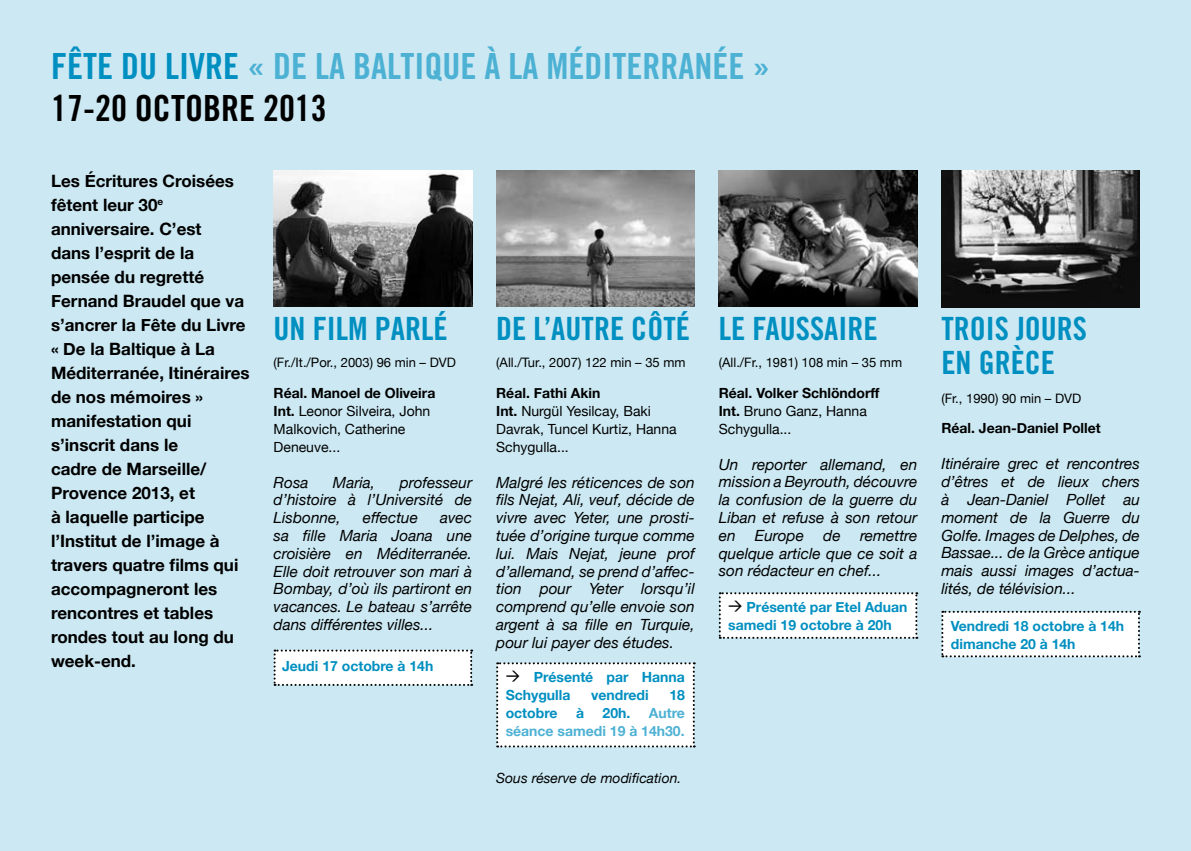
<style>
.page{position:relative;width:1191px;height:851px;background:#fff}
.page>*{position:absolute;margin:0;border:0;box-sizing:border-box;transform-origin:0 0}
.t1{font:36px/42px "Trade Gothic Bold Cond Twenty";color:#4db1d4}
.t2{font:32px/34px "Trade Gothic Bold Cond Twenty";color:#008fc1}
.t3{font:700 17px/24px "Helvetica Neue";color:#000}
.t4{font:italic 15.4px/17.8px "Helvetica Neue";color:#000;text-align:justify}
.t5{font:14px/18px "Helvetica Neue";color:#000}
.t6{font:700 14px/18px "Helvetica Neue";color:#008fc1}
.t7{font:italic 14px "Helvetica Neue";color:#000}
.t8{font:700 14px/18px "Helvetica Neue";color:#4db1d4;text-align:right}
.t9{font:700 14px "Helvetica Neue";color:#000}
.t10{font:13px "Helvetica Neue";color:#000}
.s1{color:#008fc1}
.s2{color:#000}
.s3{font-weight:700}
.s4{font-family:"DIN";font-weight:500;color:#000}
</style>
<div class="page">
<div style="left:0;top:0;width:1191px;height:850px;background:#cce9f3"></div>
<svg style="left:274px;top:649px;width:198px;height:36px;background:#f3f4f4"></svg>
<div style="left:496px;top:662px;width:199px;height:85px;background:#fff"></div>
<svg style="left:719px;top:592px;width:198px;height:46px;background:#f5f6f6"></svg>
<svg style="left:941px;top:610px;width:199px;height:47px;background:#f3f4f4"></svg>
<img style="left:274px;top:170px;width:198px;height:137px">
<img style="left:496px;top:170px;width:199px;height:137px">
<img style="left:719px;top:170px;width:198px;height:137px">
<img style="left:941px;top:170px;width:199px;height:137px">
<h1 class="t1" style="left:51px;top:44px;width:721px"><span class="s1">FÊTE DU LIVRE</span> « DE LA BALTIQUE À LA MÉDITERRANÉE »<br><span class="s2">17-20 OCTOBRE 2013</span></h1>
<p class="t3" style="left:51px;top:168px;width:200px">Les Écritures Croisées fêtent leur 30<sup>e </sup>anniversaire. C’est<br>dans l’esprit de la pensée du regretté<br>Fernand Braudel que va s’ancrer la Fête du Livre « De la Baltique à La<br>Méditerranée, Itinéraires de nos mémoires » manifestation qui s’inscrit dans le<br>cadre de Marseille/<br>Provence 2013, et<br>à laquelle participe l’Institut de l’image à travers quatre films qui accompagneront les rencontres et tables rondes tout au long du week-end.</p>
<h2 class="t2" style="left:274px;top:311px;width:53px">UN FILM</h2>
<h2 class="t2" style="left:375px;top:311px;width:31px">PARLÉ</h2>
<h2 class="t2" style="left:496px;top:311px;width:71px">DE L’AUTRE</h2>
<h2 class="t2" style="left:631px;top:311px;width:46px">CÔTÉ</h2>
<h2 class="t2" style="left:719px;top:311px;width:120px">LE FAUSSAIRE</h2>
<h2 class="t2" style="left:941px;top:311px;width:147px">TROIS JOURS<br>EN GRÈCE</h2>
<p class="t10" style="left:274px;top:354px;width:184px">(Fr./It./Por., 2003) 96 min – DVD</p>
<p class="t10" style="left:496px;top:354px;width:191px">(All./Tur., 2007) 122 min – 35 mm</p>
<p class="t10" style="left:719px;top:354px;width:185px">(All./Fr., 1981) 108 min – 35 mm</p>
<p class="t5" style="left:274px;top:383px;width:163px"><span class="s3">Réal. Manoel de Oliveira<br>Int.</span> Leonor Silveira, John<br>Malkovich, Catherine<br>Deneuve...</p>
<p class="t4" style="left:274px;top:473px;width:36px">Rosa</p>
<p class="t4" style="left:333px;top:473px;width:44px">Maria,</p>
<p class="t4" style="left:274px;top:473px;width:200px;text-indent:126px">professeur d’histoire à l’Université de Lisbonne,</p>
<p class="t4" style="left:363px;top:508px;width:57px">effectue</p>
<p class="t4" style="left:274px;top:508px;width:200px;text-indent:167px">avec sa fille Maria Joana une croisière en Méditerranée.<br>Elle doit retrouver son mari à Bombay, d’où ils partiront en vacances. Le bateau s’arrête dans différentes villes...</p>
<p class="t6" style="left:282px;top:656px;width:153px">Jeudi 17 octobre à 14h</p>
<p class="t5" style="left:496px;top:383px;width:182px"><span class="s3">Réal. Fathi Akin<br>Int.</span> Nurgül Yesilcay, Baki<br>Davrak, Tuncel Kurtiz, Hanna<br>Schygulla...</p>
<p class="t4" style="left:496px;top:473px;width:200px">Malgré les réticences de son fils Nejat, Ali, veuf, décide de vivre avec Yeter, une prosti&shy;tuée d’origine turque comme lui. Mais Nejat, jeune prof d’allemand, se prend d’affec&shy;tion pour Yeter lorsqu’il comprend qu’elle envoie son argent à sa fille en Turquie, pour lui payer des études.</p>
<p class="t6" style="left:506px;top:667px;width:181px"><span class="s4">&gt;</span> Présenté par Hanna<br>Schygulla</p>
<p class="t6" style="left:591px;top:685px;width:59px">vendredi</p>
<p class="t6" style="left:669px;top:685px;width:17px">18</p>
<p class="t6" style="left:506px;top:703px;width:53px">octobre</p>
<p class="t6" style="left:576px;top:703px;width:10px">à</p>
<p class="t6" style="left:602px;top:703px;width:29px">20h.</p>
<p class="t8" style="left:506px;top:703px;width:181px">Autre<br>séance samedi 19 à 14h30.</p>
<p class="t7" style="left:496px;top:769px;width:187px">Sous réserve de modification.</p>
<p class="t5" style="left:719px;top:383px;width:162px"><span class="s3">Réal. Volker Schlöndorff<br>Int.</span> Bruno Ganz, Hanna<br>Schygulla...</p>
<p class="t4" style="left:719px;top:455px;width:200px">Un reporter allemand, en mission a Beyrouth, découvre la confusion de la guerre du Liban et refuse à son retour en</p>
<p class="t4" style="left:755px;top:526px;width:51px">Europe</p>
<p class="t4" style="left:823px;top:526px;width:19px">de</p>
<p class="t4" style="left:719px;top:526px;width:200px;text-indent:141px">remettre quelque article que ce soit a son rédacteur en chef...</p>
<p class="t6" style="left:728px;top:597px;width:181px"><span class="s4">&gt;</span> Présenté par Etel Aduan samedi 19 octobre à 20h</p>
<p class="t10" style="left:941px;top:390px;width:141px">(Fr., 1990) 90 min – DVD</p>
<p class="t9" style="left:941px;top:420px;width:161px">Réal. Jean-Daniel Pollet</p>
<p class="t4" style="left:941px;top:454px;width:200px">Itinéraire grec et rencontres d’êtres et de lieux chers à Jean-Daniel Pollet au moment de la Guerre du Golfe. Images de Delphes, de Bassae... de la Grèce antique mais aussi images d’actua&shy;lités, de télévision...</p>
<p class="t6" style="left:951px;top:616px;width:175px">Vendredi 18 octobre à 14h dimanche 20 à 14h</p>
</div>
